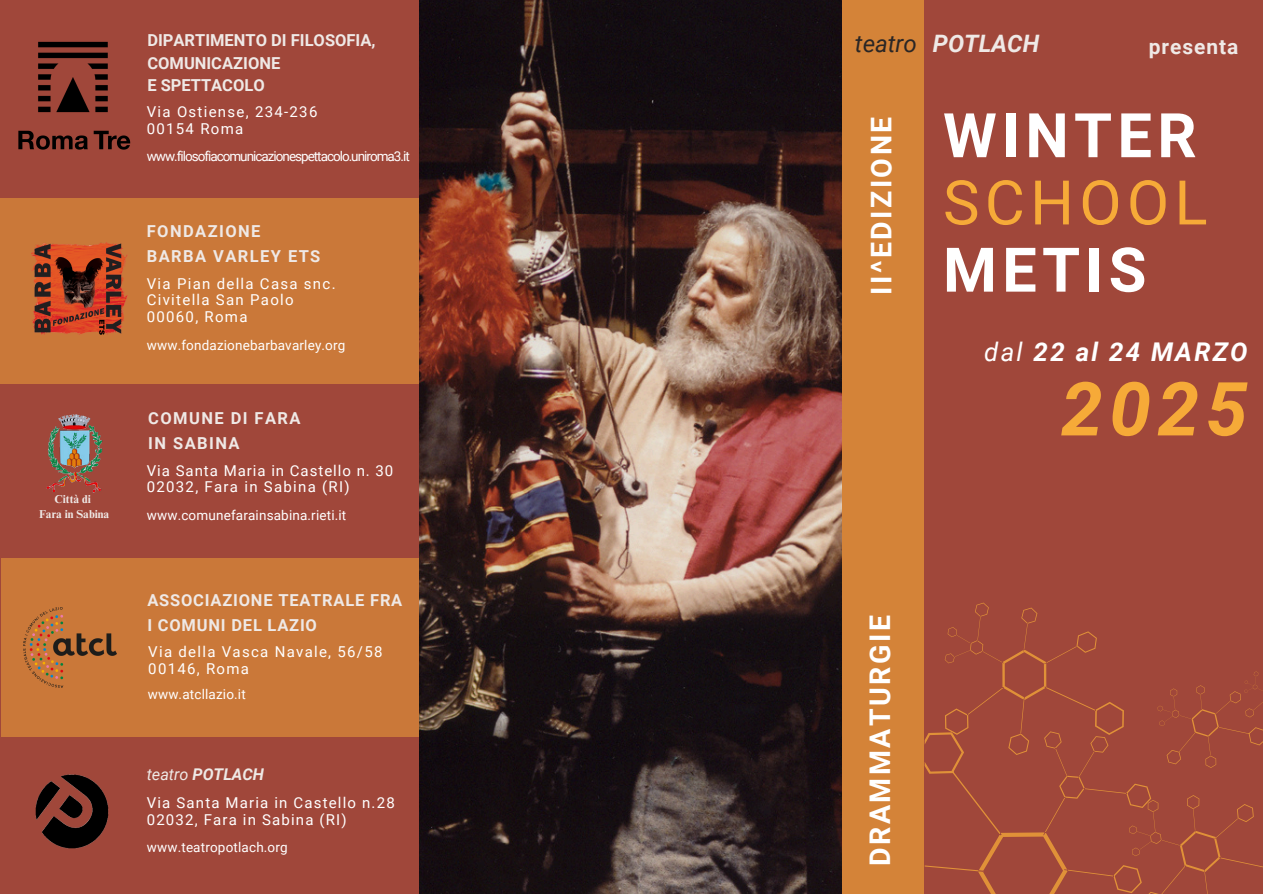
<style>
.page{position:relative;width:1263px;height:894px;background:#fff}
.page>*{position:absolute;margin:0;border:0;box-sizing:border-box;transform-origin:0 0}
.t1{font:italic 700 74.55px "Roboto";color:#f6aa38}
.t2{font:700 61.5px/67.2px "Roboto";letter-spacing:.085em;color:#fff}
.t3{font:700 28.5px "Roboto";letter-spacing:.085em;color:#fff}
.t4{font:italic 700 25.8px "Roboto";letter-spacing:.085em;color:#fff}
.t5{font:italic 700 24px "Roboto";color:#efe9e6}
.t6{font:italic 24px "Roboto";color:#2a2625}
.t7{font:700 21px "Roboto";letter-spacing:.05em;color:#efe9e6}
.t8{font:700 16.5px "Roboto";color:#efe9e6}
.t9{font:700 16.5px "Roboto";letter-spacing:.085em;color:#efe9e6}
.t10{font:700 16.5px/24.8px "Roboto";letter-spacing:.05em;color:#efe9e6}
.t11{font:italic 700 16.2px "Roboto";color:#efe9e6}
.t12{font:15px/16.8px "Roboto";letter-spacing:.085em;color:#fff}
.t13{font:15px "Roboto";letter-spacing:.065em;color:#fff}
.t14{font:13.5px "Roboto";letter-spacing:.01em;color:#fff}
.t15{font:13.5px "Roboto";letter-spacing:-.075em;color:#fff}
.t16{font:700 11.4px "Times NRMT Pro";color:#efe9e6}
.s1{font-weight:400}
.s2{font-weight:400;color:#f6aa38}
</style>
<div class="page">
<div style="left:0;top:0;width:1263px;height:893px;background:#a0473a"></div>
<div style="left:0;top:199px;width:421px;height:185px;background:#ca7839"></div>
<div style="left:1px;top:558px;width:420px;height:178px;background:#ca7839"></div>
<div style="left:842px;top:0;width:82px;height:893px;background:#d48338"></div>
<img style="left:420px;top:0;width:422px;height:893px">
<img style="left:35px;top:774px;width:74px;height:75px">
<img style="left:23px;top:607px;width:94px;height:80px">
<img style="left:46px;top:414px;width:57px;height:79px">
<img style="left:32px;top:242px;width:95px;height:92px">
<svg style="left:925px;top:602px;width:338px;height:291px"></svg>
<img style="left:38px;top:41px;width:70px;height:72px">
<img style="left:18px;top:130px;width:113px;height:20px">
<p class="t16" style="left:55px;top:494px;width:38px">Città di</p>
<p class="t16" style="left:39px;top:509px;width:72px">Fara in Sabina</p>
<p class="t8" style="left:147px;top:31px;width:230px">DIPARTIMENTO DI FILOSOFIA,</p>
<p class="t8" style="left:147px;top:53px;width:134px">COMUNICAZIONE</p>
<p class="t8" style="left:147px;top:76px;width:119px">E SPETTACOLO</p>
<p class="t12" style="left:147px;top:104px;width:172px">Via Ostiense, 234-236</p>
<p class="t12" style="left:147px;top:121px;width:98px">00154 Roma</p>
<p class="t15" style="left:147px;top:148px;width:264px">www.filosofiacomunicazionespettacolo.uniroma3.it</p>
<p class="t9" style="left:147px;top:221px;width:115px">FONDAZIONE</p>
<p class="t9" style="left:147px;top:246px;width:175px">BARBA VARLEY ETS</p>
<p class="t12" style="left:147px;top:275px;width:190px">Via Pian della Casa snc.</p>
<p class="t12" style="left:147px;top:292px;width:148px">Civitella San Paolo</p>
<p class="t12" style="left:147px;top:309px;width:102px">00060, Roma</p>
<p class="t14" style="left:147px;top:337px;width:200px">www.fondazionebarbavarley.org</p>
<p class="t9" style="left:148px;top:408px;width:154px">COMUNE DI FARA</p>
<p class="t9" style="left:148px;top:433px;width:93px">IN SABINA</p>
<p class="t13" style="left:147px;top:461px;width:248px">Via Santa Maria in Castello n. 30</p>
<p class="t12" style="left:147px;top:478px;width:204px">02032, Fara in Sabina (RI)</p>
<p class="t14" style="left:147px;top:507px;width:201px">www.comunefarainsabina.rieti.it</p>
<p class="t10" style="left:147px;top:587px;width:256px">ASSOCIAZIONE TEATRALE FRA<br>I COMUNI DEL LAZIO</p>
<p class="t12" style="left:148px;top:643px;width:236px">Via della Vasca Navale, 56/58<br>00146, Roma</p>
<p class="t14" style="left:148px;top:686px;width:100px">www.atcllazio.it</p>
<p class="t11" style="left:147px;top:764px;width:119px"><span class="s1">teatro</span> POTLACH</p>
<p class="t12" style="left:147px;top:794px;width:249px">Via Santa Maria in Castello n.28<br>02032, Fara in Sabina (RI)</p>
<p class="t14" style="left:147px;top:839px;width:143px">www.teatropotlach.org</p>
<p class="t6" style="left:855px;top:30px;width:64px">teatro</p>
<p class="t5" style="left:933px;top:30px;width:108px">POTLACH</p>
<p class="t7" style="left:1149px;top:35px;width:91px">presenta</p>
<h3 class="t3" style="left:865px;top:294px;width:179px;rotate:-90deg">II^EDIZIONE</h3>
<p class="t2" style="left:943px;top:102px;width:266px">WINTER<br><span class="s2">SCHOOL<br></span>METIS</p>
<p class="t4" style="left:984px;top:336px;width:265px"><span class="s1">dal</span> 22 al 24 MARZO</p>
<p class="t1" style="left:1061px;top:366px;width:188px">2025</p>
<p class="t3" style="left:864px;top:865px;width:252px;rotate:-90deg">DRAMMATURGIE</p>
</div>
